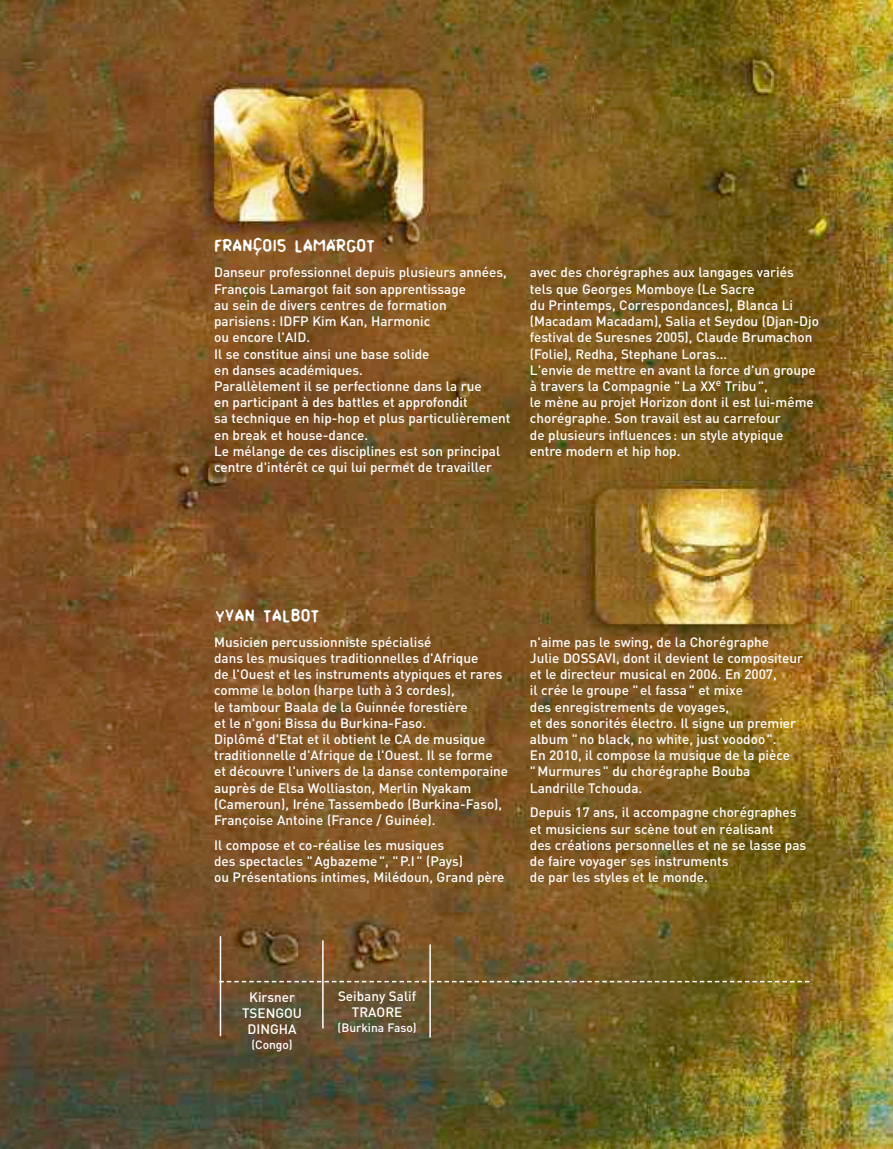
<style>
.page{position:relative;width:893px;height:1149px;background:#fff}
.page>*{position:absolute;margin:0;border:0;box-sizing:border-box;transform-origin:0 0}
.t1{font:19.5px "Ammonia";letter-spacing:.05em;color:#fff}
.t2{font:500 13.5px/16.2px "DIN";color:#fff}
.t3{font:500 12px "DIN";color:#fff}
</style>
<div class="page">
<img style="left:0;top:1px;width:892px;height:1147px">
<svg style="left:219px;top:980px;width:590px;height:2px"></svg>
<hr style="left:220px;top:935px;width:1px;height:100px;background:#fff">
<hr style="left:322px;top:940px;width:2px;height:88px;background:#fff">
<hr style="left:429px;top:944px;width:2px;height:93px;background:#fff">
<h1 class="t1" style="left:215px;top:232px;width:162px">FRANÇOIS LAMARGOT</h1>
<p class="t2" style="left:214px;top:264px;width:298px">Danseur professionnel depuis plusieurs années, François Lamargot fait son apprentissage<br>au sein de divers centres de formation parisiens: IDFP Kim Kan, Harmonic<br>ou encore l'AID.<br>Il se constitue ainsi une base solide<br>en danses académiques.<br>Parallèlement il se perfectionne dans la rue<br>en participant à des battles et approfondit<br>sa technique en hip-hop et plus particulièrement en break et house-dance.<br>Le mélange de ces disciplines est son principal centre d'intérêt ce qui lui permet de travailler</p>
<p class="t2" style="left:530px;top:264px;width:291px">avec des chorégraphes aux langages variés tels que Georges Momboye (Le Sacre<br>du Printemps, Correspondances), Blanca Li (Macadam Macadam), Salia et Seydou (Djan-Djo festival de Suresnes 2005), Claude Brumachon (Folie), Redha, Stephane Loras...<br>L'envie de mettre en avant la force d'un groupe à travers la Compagnie "La XX<sup>e</sup> Tribu",<br>le mène au projet Horizon dont il est lui-même chorégraphe. Son travail est au carrefour<br>de plusieurs influences: un style atypique entre modern et hip hop.</p>
<h1 class="t1" style="left:216px;top:602px;width:105px">YVAN TALBOT</h1>
<p class="t2" style="left:214px;top:633px;width:296px">Musicien percussionniste spécialisé<br>dans les musiques traditionnelles d'Afrique<br>de l'Ouest et les instruments atypiques et rares comme le bolon (harpe luth à 3 cordes),<br>le tambour Baala de la Guinnée forestière<br>et le n'goni Bissa du Burkina-Faso.<br>Diplômé d'Etat et il obtient le CA de musique traditionnelle d'Afrique de l'Ouest. Il se forme<br>et découvre l'univers de la danse contemporaine auprès de Elsa Wolliaston, Merlin Nyakam (Cameroun), Iréne Tassembedo (Burkina-Faso), Françoise Antoine (France / Guinée).</p>
<p class="t2" style="left:214px;top:836px;width:292px">Il compose et co-réalise les musiques<br>des spectacles "Agbazeme", "P.I " (Pays)<br>ou Présentations intimes, Milédoun, Grand père</p>
<p class="t2" style="left:530px;top:633px;width:275px">n'aime pas le swing, de la Chorégraphe<br>Julie DOSSAVI, dont il devient le compositeur et le directeur musical en 2006. En 2007,<br>il crée le groupe "el fassa" et mixe<br>des enregistrements de voyages,<br>et des sonorités électro. Il signe un premier album "no black, no white, just voodoo".<br>En 2010, il compose la musique de la pièce "Murmures" du chorégraphe Bouba Landrille Tchouda.</p>
<p class="t2" style="left:530px;top:803px;width:278px">Depuis 17 ans, il accompagne chorégraphes et musiciens sur scène tout en réalisant<br>des créations personnelles et ne se lasse pas de faire voyager ses instruments<br>de par les styles et le monde.</p>
<p class="t2" style="left:242px;top:988px;width:61px;text-align:center">Kirsner<br>TSENGOU<br>DINGHA</p>
<p class="t3" style="left:251px;top:1037px;width:43px">(Congo)</p>
<p class="t2" style="left:338px;top:987px;width:80px;text-align:center">Seibany Salif<br>TRAORE</p>
<p class="t3" style="left:338px;top:1019px;width:81px">(Burkina Faso)</p>
</div>
